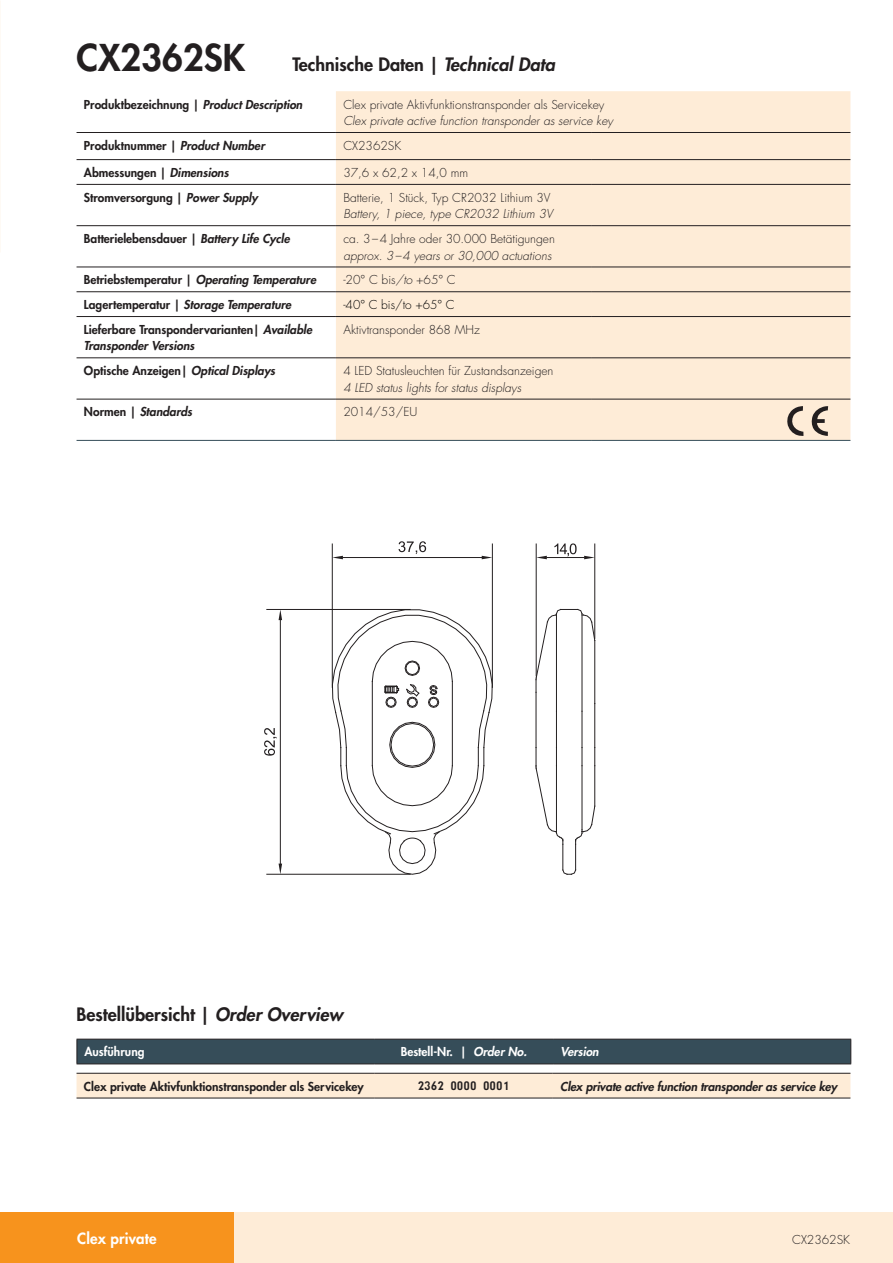
<style>
.page{position:relative;width:893px;height:1263px;background:#fff}
.page>*{position:absolute;margin:0;border:0;box-sizing:border-box;transform-origin:0 0}
.t1{font:800 36px "Futura Std";color:#231f20}
.t2{font:800 18px "Futura Std";color:#231f20}
.t3{font:800 15px "Futura Std";letter-spacing:.01em;color:#fff}
.t4{font:800 12px/16.5px "Futura Std";color:#231f20}
.Tabelle_Daten_ENG{font:300 12px/16.5px "Futura Std";color:#231f20}
.Tabelle_Daten_ENG-2{font:italic 800 12px "Futura Std";letter-spacing:-.005em;color:#231f20}
.Tabelle_Daten_ENG-3{font:italic 300 12px "Futura Std";color:#231f20}
.t5{font:800 12px "Futura Std";color:#fff}
.Tabelle_Daten_DE{font:300 12px "Futura Std";color:#231f20}
.t6{font:300 12px "Futura Std";color:#000}
.Bestellnummern{font:12px "Monofonto";color:#231f20;scale:1.1 1}
.t7{font:italic 800 12px "Futura Std";color:#fff}
.s1{font-style:italic}
.s2{font-style:normal}
</style>
<div class="page">
<div style="left:0;top:1212px;width:893px;height:51px;background:#feecd7"></div>
<div style="left:0;top:1212px;width:234px;height:51px;background:#f7931d"></div>
<svg style="left:332px;top:609px;width:161px;height:266px"></svg>
<hr style="left:582px;top:711px;width:1px;height:36px;background:#231f20">
<hr style="left:582px;top:614px;width:1px;height:97px;background:#231f20">
<hr style="left:556px;top:711px;width:1px;height:36px;background:#231f20">
<hr style="left:556px;top:614px;width:1px;height:97px;background:#231f20">
<hr style="left:594px;top:640px;width:1px;height:63px;background:#231f20">
<hr style="left:594px;top:703px;width:1px;height:44px;background:#231f20">
<hr style="left:536px;top:692px;width:1px;height:55px;background:#231f20">
<svg style="left:535px;top:609px;width:60px;height:83px"></svg>
<svg style="left:535px;top:747px;width:60px;height:128px"></svg>
<hr style="left:267px;top:609px;width:143px;height:1px;background:#231f20">
<hr style="left:267px;top:874px;width:143px;height:1px;background:#231f20">
<hr style="left:280px;top:620px;width:1px;height:243px;background:#231f20">
<svg style="left:279px;top:610px;width:3px;height:10px"></svg>
<svg style="left:279px;top:863px;width:3px;height:11px"></svg>
<svg style="left:264px;top:728px;width:13px;height:28px"></svg>
<hr style="left:332px;top:544px;width:1px;height:143px;background:#231f20">
<hr style="left:492px;top:544px;width:1px;height:143px;background:#231f20">
<hr style="left:343px;top:557px;width:139px;height:1px;background:#231f20">
<svg style="left:332px;top:556px;width:11px;height:3px"></svg>
<svg style="left:482px;top:556px;width:10px;height:3px"></svg>
<svg style="left:398px;top:541px;width:28px;height:13px"></svg>
<hr style="left:536px;top:544px;width:1px;height:132px;background:#231f20">
<hr style="left:594px;top:544px;width:1px;height:94px;background:#231f20">
<hr style="left:547px;top:557px;width:37px;height:1px;background:#231f20">
<svg style="left:536px;top:556px;width:11px;height:3px"></svg>
<svg style="left:584px;top:556px;width:11px;height:3px"></svg>
<svg style="left:554px;top:543px;width:23px;height:13px"></svg>
<svg style="left:77px;top:1039px;width:774px;height:25px;background:#354b56"></svg>
<div style="left:336px;top:91px;width:514px;height:349px;background:#feecd7"></div>
<hr style="left:77px;top:440px;width:259px;height:1px;background:#364d59">
<hr style="left:336px;top:440px;width:255px;height:1px;background:#364d59">
<hr style="left:591px;top:440px;width:259px;height:1px;background:#364d59">
<hr style="left:77px;top:132px;width:259px;height:1px;background:#231f20">
<hr style="left:336px;top:132px;width:255px;height:1px;background:#231f20">
<hr style="left:591px;top:132px;width:259px;height:1px;background:#231f20">
<hr style="left:77px;top:159px;width:259px;height:1px;background:#231f20">
<hr style="left:336px;top:159px;width:255px;height:1px;background:#231f20">
<hr style="left:591px;top:159px;width:259px;height:1px;background:#231f20">
<hr style="left:77px;top:184px;width:259px;height:1px;background:#231f20">
<hr style="left:336px;top:184px;width:255px;height:1px;background:#231f20">
<hr style="left:591px;top:184px;width:259px;height:1px;background:#231f20">
<hr style="left:77px;top:225px;width:259px;height:1px;background:#231f20">
<hr style="left:336px;top:225px;width:255px;height:1px;background:#231f20">
<hr style="left:591px;top:225px;width:259px;height:1px;background:#231f20">
<hr style="left:77px;top:267px;width:259px;height:1px;background:#231f20">
<hr style="left:336px;top:267px;width:255px;height:1px;background:#231f20">
<hr style="left:591px;top:267px;width:259px;height:1px;background:#231f20">
<hr style="left:336px;top:291px;width:255px;height:1px;background:#231f20">
<hr style="left:591px;top:291px;width:259px;height:1px;background:#231f20">
<hr style="left:77px;top:316px;width:259px;height:1px;background:#231f20">
<hr style="left:336px;top:316px;width:255px;height:1px;background:#231f20">
<hr style="left:591px;top:316px;width:259px;height:1px;background:#231f20">
<hr style="left:77px;top:358px;width:259px;height:1px;background:#231f20">
<hr style="left:336px;top:358px;width:255px;height:1px;background:#231f20">
<hr style="left:591px;top:358px;width:259px;height:1px;background:#231f20">
<hr style="left:77px;top:399px;width:259px;height:1px;background:#231f20">
<hr style="left:336px;top:399px;width:255px;height:1px;background:#231f20">
<hr style="left:591px;top:399px;width:259px;height:1px;background:#231f20">
<hr style="left:77px;top:291px;width:259px;height:1px;background:#231f20">
<svg style="left:811px;top:406px;width:17px;height:30px"></svg>
<svg style="left:787px;top:406px;width:16px;height:30px"></svg>
<div style="left:77px;top:1074px;width:773px;height:24px;background:#feecd7"></div>
<hr style="left:77px;top:1073px;width:297px;height:1px;background:#231f20">
<hr style="left:374px;top:1073px;width:179px;height:1px;background:#231f20">
<hr style="left:553px;top:1073px;width:297px;height:1px;background:#231f20">
<hr style="left:77px;top:1098px;width:297px;height:1px;background:#231f20">
<hr style="left:374px;top:1098px;width:179px;height:1px;background:#231f20">
<hr style="left:553px;top:1098px;width:297px;height:1px;background:#231f20">
<p class="t1" style="left:77px;top:34px;width:170px">CX2362SK</p>
<p class="t2" style="left:293px;top:53px;width:264px">Technische Daten | <span class="s1">Technical Data</span></p>
<p class="t4" style="left:84px;top:96px;width:220px">Produktbezeichnung | <span class="s1">Product Description</span></p>
<p class="Tabelle_Daten_ENG" style="left:343px;top:96px;width:263px">Clex private Aktivfunktionstransponder als Servicekey</p>
<p class="Tabelle_Daten_ENG-3" style="left:343px;top:113px;width:271px">Clex private active function transponder as service key</p>
<p class="t4" style="left:84px;top:137px;width:182px">Produktnummer | <span class="s1">Product Number</span></p>
<p class="Tabelle_Daten_ENG" style="left:343px;top:138px;width:59px">CX2362SK</p>
<p class="t4" style="left:84px;top:164px;width:146px">Abmessungen | <span class="s1">Dimensions</span></p>
<p class="Tabelle_Daten_DE" style="left:343px;top:165px;width:126px">37,6 x 62,2 x 14,0 mm</p>
<p class="t4" style="left:84px;top:189px;width:175px">Stromversorgung | <span class="s1">Power Supply</span></p>
<p class="Tabelle_Daten_ENG" style="left:343px;top:189px;width:211px">Batterie, 1 Stück, Typ CR2032 Lithium 3V<br><span class="s1">Battery, 1 piece, type CR2032 Lithium 3V</span></p>
<p class="t4" style="left:84px;top:230px;width:207px">Batterielebensdauer | <span class="s1">Battery Life Cycle</span></p>
<p class="Tabelle_Daten_ENG" style="left:343px;top:231px;width:213px">ca. 3–4 Jahre oder 30.000 Betätigungen</p>
<p class="Tabelle_Daten_ENG-3" style="left:343px;top:248px;width:210px">approx. 3–4 years or 30,000 actuations</p>
<p class="Tabelle_Daten_ENG-2" style="left:84px;top:272px;width:234px"><span class="s2">Betriebstemperatur |</span> Operating Temperature</p>
<p class="Tabelle_Daten_ENG" style="left:343px;top:272px;width:114px">-20° C bis<span class="s1">/to</span> +65° C</p>
<p class="Tabelle_Daten_ENG-2" style="left:84px;top:297px;width:209px"><span class="s2">Lagertemperatur |</span> Storage Temperature</p>
<p class="t6" style="left:343px;top:297px;width:113px">-40° C bis/to +65° C</p>
<p class="t4" style="left:84px;top:321px;width:230px">Lieferbare Transpondervarianten| <span class="s1">Available<br>Transponder Versions</span></p>
<p class="Tabelle_Daten_ENG" style="left:343px;top:322px;width:138px">Aktivtransponder 868 MHz</p>
<p class="t4" style="left:84px;top:362px;width:193px">Optische Anzeigen| <span class="s1">Optical Displays</span></p>
<p class="Tabelle_Daten_ENG" style="left:343px;top:363px;width:212px">4 LED Statusleuchten für Zustandsanzeigen</p>
<p class="Tabelle_Daten_ENG-3" style="left:343px;top:380px;width:179px">4 LED status lights for status displays</p>
<p class="Tabelle_Daten_ENG-2" style="left:84px;top:404px;width:110px"><span class="s2">Normen |</span> Standards</p>
<p class="Tabelle_Daten_DE" style="left:343px;top:405px;width:76px">2014/53/EU</p>
<p class="t2" style="left:77px;top:1003px;width:268px">Bestellübersicht | <span class="s1">Order Overview</span></p>
<p class="t5" style="left:84px;top:1044px;width:62px">Ausführung</p>
<p class="t5" style="left:401px;top:1044px;width:128px">Bestell-Nr. | <span class="s1">Order No.</span></p>
<p class="t7" style="left:561px;top:1044px;width:40px">Version</p>
<p class="t4" style="left:84px;top:1078px;width:281px">Clex private Aktivfunktionstransponder als Servicekey</p>
<p class="Bestellnummern" style="left:418px;top:1079px;width:85px">2362 0000 0001</p>
<p class="Tabelle_Daten_ENG-2" style="left:560px;top:1078px;width:278px">Clex private active function transponder as service key</p>
<p class="t3" style="left:77px;top:1228px;width:81px">Clex private</p>
<p class="Tabelle_Daten_ENG" style="left:792px;top:1231px;width:59px">CX2362SK</p>
</div>
